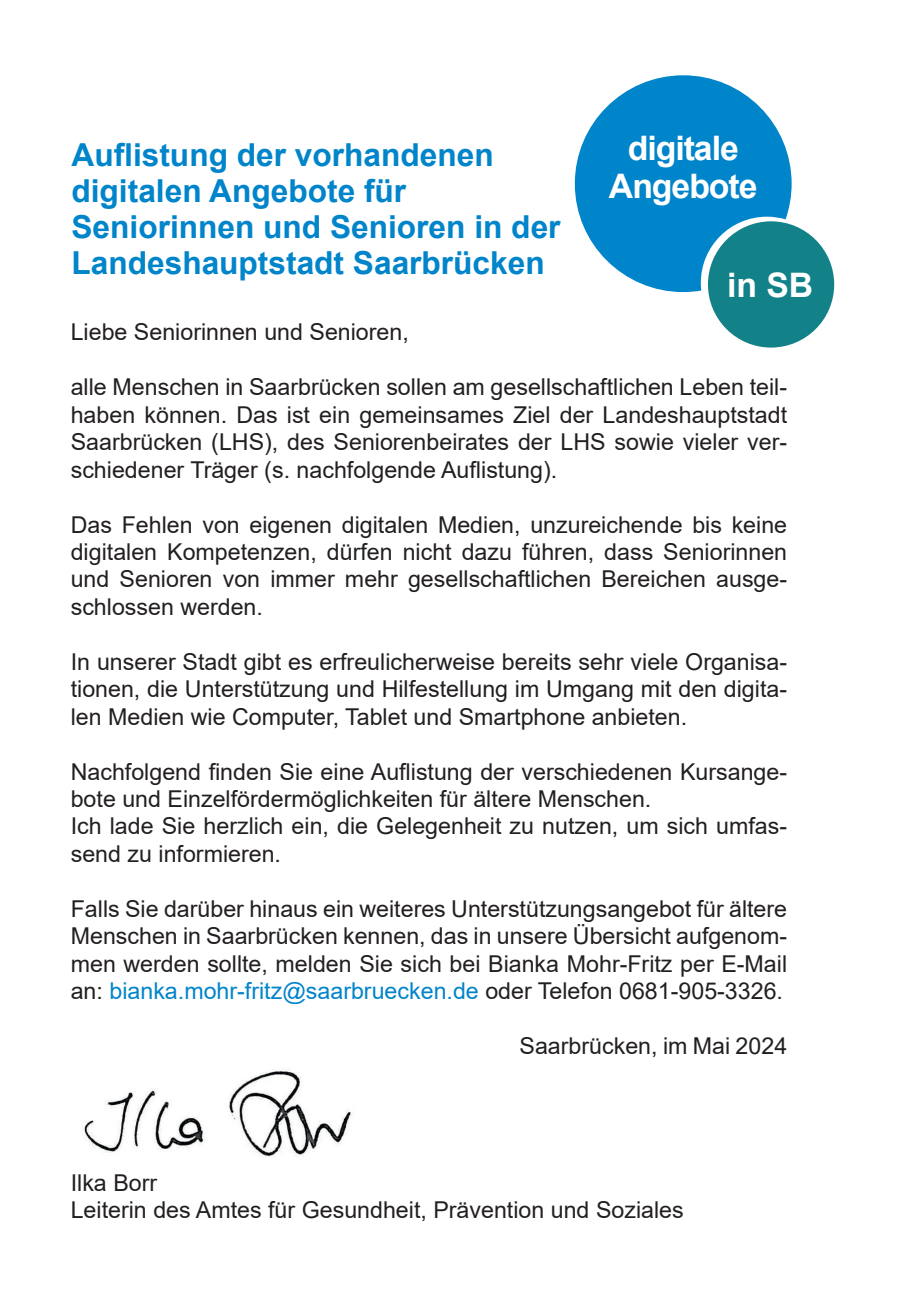
<style>
.page{position:relative;width:919px;height:1289px;background:#fff}
.page>*{position:absolute;margin:0;border:0;box-sizing:border-box;transform-origin:0 0}
.t1{font:700 33.75px/38px "Arial";letter-spacing:-.03em;color:#fff;text-align:center}
.t2{font:700 31.65px/35.8px "Arial";color:#0084ca}
.t3{font:23.25px/27.5px "Arial";color:#231f20;text-align:justify}
.s1{color:#0084ca}
</style>
<div class="page">
<img style="left:83px;top:1068px;width:270px;height:89px">
<svg style="left:574px;top:75px;width:217px;height:217px"></svg>
<div style="left:708px;top:221px;width:126px;height:126px;background:#128288;border-radius:50%"></div>
<p class="t2" style="left:71px;top:137px;width:490px">Auflistung der vorhandenen digitalen Angebote für<br>Seniorinnen und Senioren in der<br>Landeshauptstadt Saarbrücken</p>
<p class="t1" style="left:609px;top:130px;width:150px">digitale<br>Angebote</p>
<p class="t1" style="left:727px;top:266px;width:88px">in SB</p>
<p class="t3" style="left:71px;top:318px;width:339px">Liebe Seniorinnen und Senioren,</p>
<p class="t3" style="left:71px;top:373px;width:718px">alle Menschen in Saarbrücken sollen am gesellschaftlichen Leben teil&shy;haben können. Das ist ein gemeinsames Ziel der Landeshauptstadt Saarbrücken (LHS), des Seniorenbeirates der LHS sowie vieler ver&shy;schiedener Träger (s. nachfolgende Auflistung).</p>
<p class="t3" style="left:71px;top:510px;width:718px">Das Fehlen von eigenen digitalen Medien, unzureichende bis keine digitalen Kompetenzen, dürfen nicht dazu führen, dass Seniorinnen und Senioren von immer mehr gesellschaftlichen Bereichen ausge&shy;schlossen werden.</p>
<p class="t3" style="left:71px;top:647px;width:718px">In unserer Stadt gibt es erfreulicherweise bereits sehr viele Organisa&shy;tionen, die Unterstützung und Hilfestellung im Umgang mit den digita&shy;len Medien wie Computer, Tablet und Smartphone anbieten.</p>
<p class="t3" style="left:71px;top:757px;width:718px;text-align:left">Nachfolgend finden Sie eine Auflistung der verschiedenen Kursange&shy;bote und Einzelfördermöglichkeiten für ältere Menschen.<br>Ich lade Sie herzlich ein, die Gelegenheit zu nutzen, um sich umfas&shy;send zu informieren.</p>
<p class="t3" style="left:71px;top:894px;width:718px">Falls Sie darüber hinaus ein weiteres Unterstützungsangebot für ältere Menschen in Saarbrücken kennen, das in unsere Übersicht aufgenom&shy;men werden sollte, melden Sie sich bei Bianka Mohr-Fritz per E-Mail an: <span class="s1">bianka.mohr-fritz@saarbruecken.de</span> oder Telefon 0681-905-3326.</p>
<p class="t3" style="left:519px;top:1031px;width:269px">Saarbrücken, im Mai 2024</p>
<p class="t3" style="left:71px;top:1168px;width:614px">Ilka Borr<br>Leiterin des Amtes für Gesundheit, Prävention und Soziales</p>
</div>
